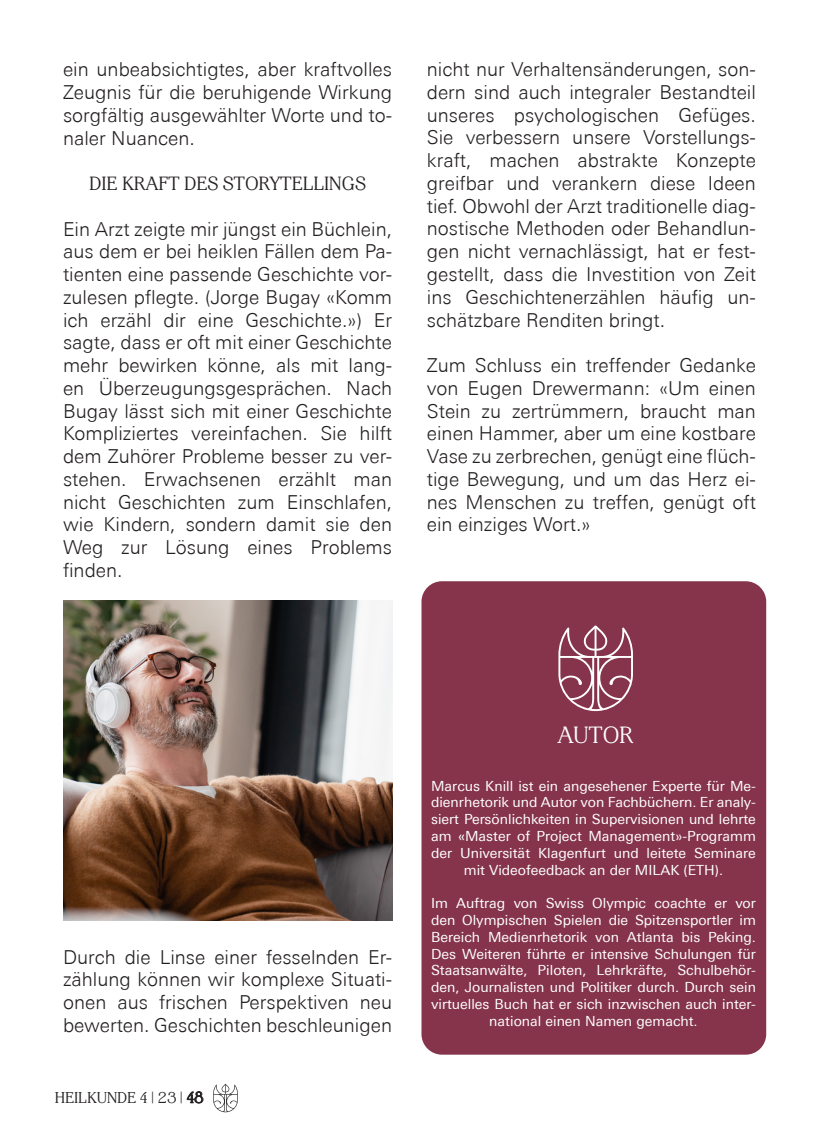
<style>
.page{position:relative;width:819px;height:1141px;background:#fff}
.page>*{position:absolute;margin:0;border:0;box-sizing:border-box;transform-origin:0 0}
.t1{font:700 23.62px "Aire Romanbold";color:#fff}
.t2{font:300 19.25px/22.8px "Univers Next Pro";color:#231f20;text-align:justify}
.t3{font:700 19.25px "Aire Romanbold";color:#231f20}
.t4{font:700 15.75px "Aire Romanbold";color:#231f20}
.t5{font:14px/16.8px "Univers Next Pro";color:#fff;text-align:center}
.s1{color:#2e2b2c}
</style>
<div class="page">
<svg style="left:213px;top:1084px;width:25px;height:28px"></svg>
<div style="left:421px;top:581px;width:345px;height:474px;background:#85344c;border-radius:20px"></div>
<svg style="left:558px;top:625px;width:75px;height:86px"></svg>
<img style="left:63px;top:600px;width:329px;height:320px">
<p class="t2" style="left:63px;top:58px;width:330px">ein unbeabsichtigtes, aber kraftvolles Zeugnis für die beruhigende Wirkung sorgfältig ausgewählter Worte und to&shy;naler Nuancen.</p>
<p class="t3" style="left:89px;top:172px;width:278px">DIE KRAFT DES STORYTELLINGS</p>
<p class="t2" style="left:63px;top:217px;width:330px">Ein Arzt zeigte mir jüngst ein Büchlein, aus dem er bei heiklen Fällen dem Pa&shy;tienten eine passende Geschichte vor&shy;zulesen pflegte. (Jorge Bugay «Komm ich erzähl dir eine Geschichte.») Er sagte, dass er oft mit einer Geschichte mehr bewirken könne, als mit lang&shy;en Überzeugungsgesprächen. Nach Bugay lässt sich mit einer Geschichte Kompliziertes vereinfachen. Sie hilft dem Zuhörer Probleme besser zu ver&shy;stehen. Erwachsenen erzählt man nicht Geschichten zum Einschlafen, wie Kindern, sondern damit sie den Weg zur Lösung eines Problems finden.</p>
<p class="t2" style="left:427px;top:58px;width:330px">nicht nur Verhaltensänderungen, son&shy;dern sind auch integraler Bestandteil unseres psychologischen Gefüges.<br>Sie verbessern unsere Vorstellungs&shy;kraft, machen abstrakte Konzepte greifbar und verankern diese Ideen tief. Obwohl der Arzt traditionelle diag&shy;nostische Methoden oder Behandlun&shy;gen nicht vernachlässigt, hat er fest&shy;gestellt, dass die Investition von Zeit ins Geschichtenerzählen häufig un&shy;schätzbare Renditen bringt.</p>
<p class="t2" style="left:427px;top:354px;width:330px">Zum Schluss ein treffender Gedanke von Eugen Drewermann: «Um einen Stein zu zertrümmern, braucht man einen Hammer, aber um eine kostbare Vase zu zerbrechen, genügt eine flüch&shy;tige Bewegung, und um das Herz ei&shy;nes Menschen zu treffen, genügt oft ein einziges Wort.»</p>
<p class="t2" style="left:63px;top:945px;width:330px">Durch die Linse einer fesselnden Er&shy;zählung können wir komplexe Situati&shy;onen aus frischen Perspektiven neu bewerten. Geschichten beschleunigen</p>
<p class="t4" style="left:55px;top:1088px;width:150px">HEILKUNDE 4 | 23 | <span class="s1">48</span></p>
<p class="t1" style="left:557px;top:721px;width:78px">AUTOR</p>
<p class="t5" style="left:431px;top:777px;width:326px">Marcus Knill ist ein angesehener Experte für Me&shy;dienrhetorik und Autor von Fachbüchern. Er analy&shy;siert Persönlichkeiten in Supervisionen und lehrte am «Master of Project Management»-Programm der Universität Klagenfurt und leitete Seminare mit Videofeedback an der MILAK (ETH).</p>
<p class="t5" style="left:431px;top:895px;width:326px">Im Auftrag von Swiss Olympic coachte er vor den Olympischen Spielen die Spitzensportler im Bereich Medienrhetorik von Atlanta bis Peking.<br>Des Weiteren führte er intensive Schulungen für Staatsanwälte, Piloten, Lehrkräfte, Schulbehör&shy;den, Journalisten und Politiker durch. Durch sein virtuelles Buch hat er sich inzwischen auch inter&shy;national einen Namen gemacht.</p>
</div>
